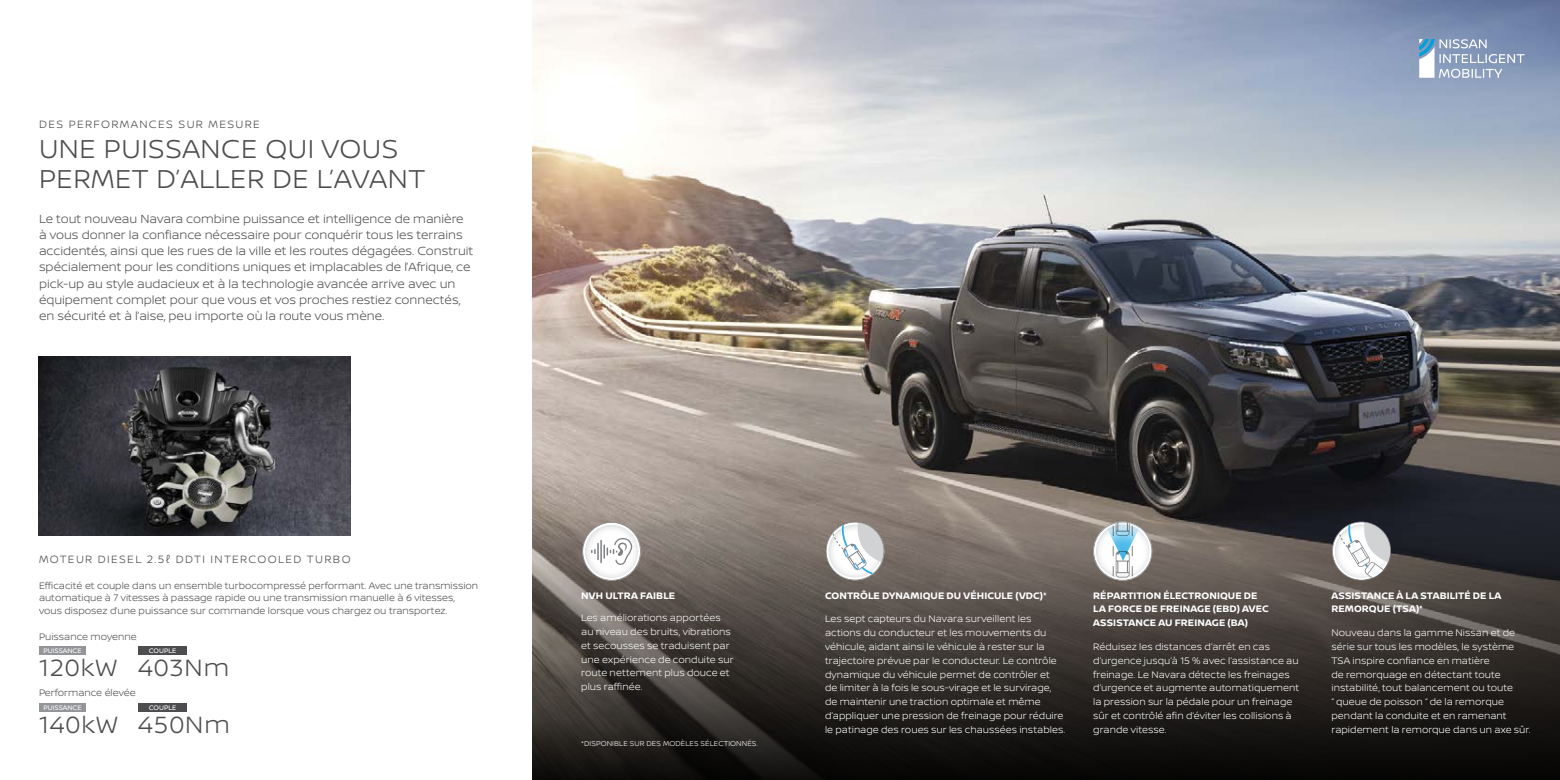
<style>
.page{position:relative;width:1560px;height:780px;background:#fff}
.page>*{position:absolute;margin:0;border:0;box-sizing:border-box;transform-origin:0 0}
.t1{font:300 27.5px/30px "Nissan Brand";letter-spacing:.02em;color:#4d4d4f}
.t2{font:300 25px "Nissan Brand";letter-spacing:.04em;color:#4d4d4f}
.t3{font:300 12.5px/16.2px "Nissan Brand";color:#4d4d4f}
.t4{font:300 11.25px "Nissan Brand";letter-spacing:.12em;color:#4d4d4f}
.t5{font:300 10px/13.8px "Nissan Brand";letter-spacing:.005em;color:#fff}
.t6{font:300 10px/12.5px "Nissan Brand";color:#4d4d4f}
.t7{font:700 10px/13.8px "Nissan Brand";letter-spacing:.01em;color:#fff}
.t8{font:300 7.5px "Nissan Brand";letter-spacing:.01em;color:#fff}
.t9{font:7px "Nissan Brand";color:#fff}
</style>
<div class="page">
<img style="left:532px;top:0;width:1027px;height:497px">
<img style="left:39px;top:357px;width:311px;height:178px">
<svg style="left:532px;top:497px;width:1027px;height:283px;background:#403b38"></svg>
<svg style="left:1418px;top:39px;width:106px;height:39px;background:#9baec9"></svg>
<div style="left:138px;top:646px;width:49px;height:9px;background:#4d4d4f"></div>
<div style="left:138px;top:702px;width:49px;height:9px;background:#4d4d4f"></div>
<div style="left:39px;top:646px;width:47px;height:9px;background:#939598"></div>
<div style="left:39px;top:702px;width:47px;height:9px;background:#939598"></div>
<svg style="left:825px;top:521px;width:59px;height:59px"></svg>
<svg style="left:581px;top:522px;width:60px;height:58px"></svg>
<svg style="left:1093px;top:521px;width:59px;height:59px"></svg>
<svg style="left:1102px;top:522px;width:41px;height:38px"></svg>
<svg style="left:1331px;top:521px;width:60px;height:59px"></svg>
<p class="t4" style="left:39px;top:116px;width:222px">DES PERFORMANCES SUR MESURE</p>
<h1 class="t1" style="left:39px;top:133px;width:387px">UNE PUISSANCE QUI VOUS<br>PERMET D’ALLER DE L’AVANT</h1>
<p class="t3" style="left:39px;top:210px;width:436px">Le tout nouveau Navara combine puissance et intelligence de manière à vous donner la confiance nécessaire pour conquérir tous les terrains accidentés, ainsi que les rues de la ville et les routes dégagées. Construit spécialement pour les conditions uniques et implacables de l’Afrique, ce pick-up au style audacieux et à la technologie avancée arrive avec un équipement complet pour que vous et vos proches restiez connectés, en sécurité et à l’aise, peu importe où la route vous mène.</p>
<p class="t4" style="left:39px;top:550px;width:313px">MOTEUR DIESEL 2.5ℓ DDTI INTERCOOLED TURBO</p>
<p class="t6" style="left:39px;top:578px;width:441px">Efficacité et couple dans un ensemble turbocompressé performant. Avec une transmission automatique à 7 vitesses à passage rapide ou une transmission manuelle à 6 vitesses, vous disposez d’une puissance sur commande lorsque vous chargez ou transportez.</p>
<p class="t6" style="left:39px;top:630px;width:99px">Puissance moyenne</p>
<p class="t9" style="left:43px;top:646px;width:40px">PUISSANCE</p>
<p class="t9" style="left:149px;top:646px;width:29px">COUPLE</p>
<h2 class="t2" style="left:39px;top:650px;width:80px">120kW</h2>
<h2 class="t2" style="left:39px;top:706px;width:80px">140kW</h2>
<h2 class="t2" style="left:138px;top:650px;width:92px">403Nm</h2>
<h2 class="t2" style="left:138px;top:706px;width:93px">450Nm</h2>
<p class="t6" style="left:39px;top:686px;width:98px">Performance élevée</p>
<p class="t9" style="left:43px;top:702px;width:40px">PUISSANCE</p>
<p class="t9" style="left:149px;top:702px;width:29px">COUPLE</p>
<p class="t7" style="left:581px;top:588px;width:95px">NVH ULTRA FAIBLE</p>
<p class="t5" style="left:581px;top:610px;width:154px">Les améliorations apportées au niveau des bruits, vibrations et secousses se traduisent par une expérience de conduite sur route nettement plus douce et plus raffinée.</p>
<p class="t8" style="left:581px;top:738px;width:178px">*DISPONIBLE SUR DES MODÈLES SÉLECTIONNÉS.</p>
<p class="t7" style="left:825px;top:588px;width:223px">CONTRÔLE DYNAMIQUE DU VÉHICULE (VDC)*</p>
<p class="t5" style="left:825px;top:611px;width:242px">Les sept capteurs du Navara surveillent les actions du conducteur et les mouvements du véhicule, aidant ainsi le véhicule à rester sur la trajectoire prévue par le conducteur. Le contrôle dynamique du véhicule permet de contrôler et<br>de limiter à la fois le sous-virage et le survirage, de maintenir une traction optimale et même d’appliquer une pression de freinage pour réduire le patinage des roues sur les chaussées instables.</p>
<p class="t7" style="left:1093px;top:588px;width:177px">RÉPARTITION ÉLECTRONIQUE DE<br>LA FORCE DE FREINAGE (EBD) AVEC<br>ASSISTANCE AU FREINAGE (BA)</p>
<p class="t5" style="left:1093px;top:639px;width:207px">Réduisez les distances d’arrêt en cas d’urgence jusqu’à 15 % avec l’assistance au freinage. Le Navara détecte les freinages d’urgence et augmente automatiquement la pression sur la pédale pour un freinage sûr et contrôlé afin d’éviter les collisions à grande vitesse.</p>
<p class="t7" style="left:1331px;top:588px;width:171px">ASSISTANCE À LA STABILITÉ DE LA<br>REMORQUE (TSA)*</p>
<p class="t5" style="left:1331px;top:625px;width:201px">Nouveau dans la gamme Nissan et de série sur tous les modèles, le système TSA inspire confiance en matière<br>de remorquage en détectant toute instabilité, tout balancement ou toute<br>“ queue de poisson “ de la remorque pendant la conduite et en ramenant rapidement la remorque dans un axe sûr.</p>
</div>
